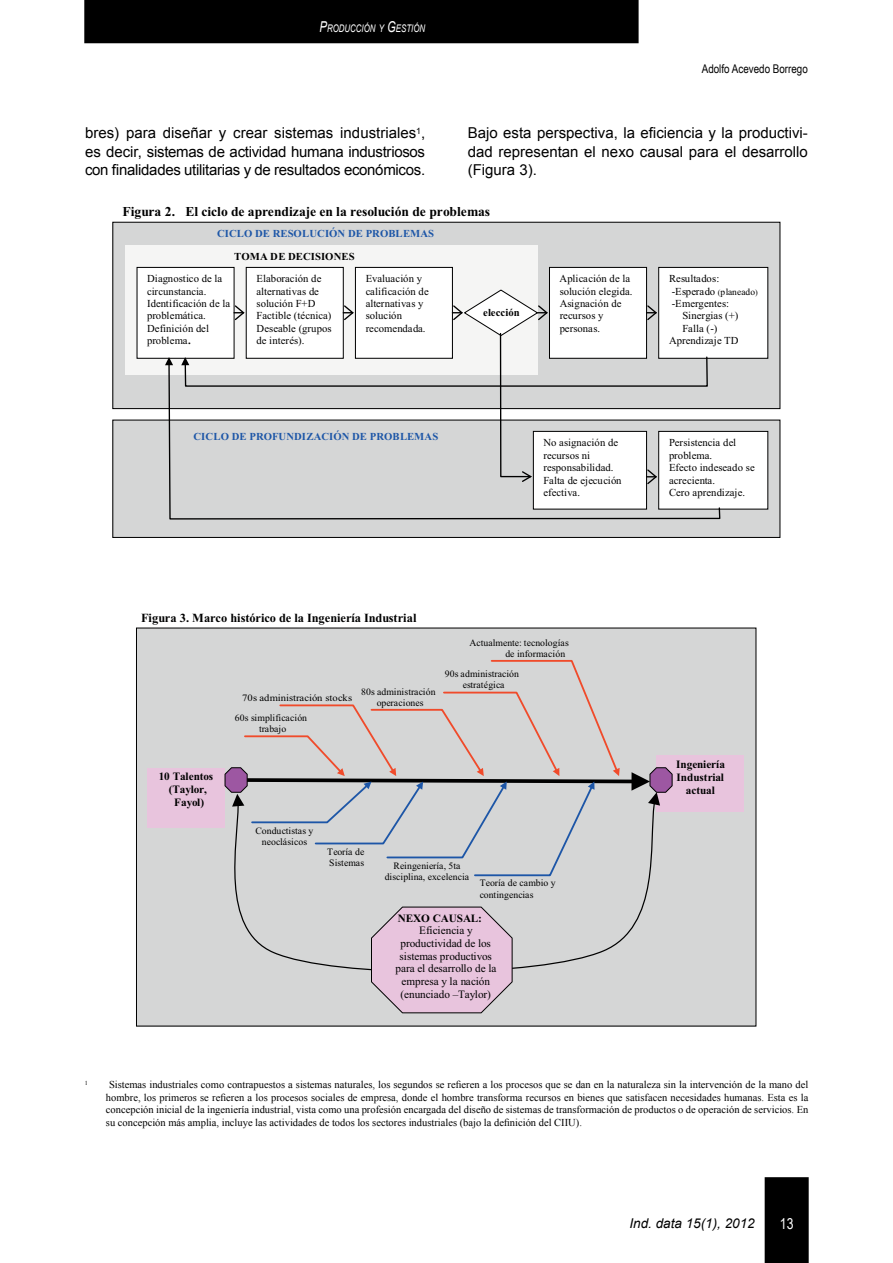
<style>
.page{position:relative;width:893px;height:1263px;background:#fff}
.page>*{position:absolute;margin:0;border:0;box-sizing:border-box;transform-origin:0 0}
.t1{font:15px/18px "Arial";letter-spacing:-.01em;color:#000;text-align:justify}
.t2{font:15px "Arial Narrow";color:#fff}
.t3{font:700 13.65px "Times New Roman";color:#000}
.t4{font:italic 13.5px "Arial";color:#000}
.t5{font:700 12.45px "Times New Roman";color:#000}
.t6{font:12px "Arial Narrow";color:#000}
.t7{font:11.25px "Times New Roman";color:#000}
.t8{font:700 11.25px/12.9px "Times New Roman";letter-spacing:-.005em;color:#000;text-align:center}
.t9{font:10.65px/12.3px "Times New Roman";letter-spacing:.005em;color:#000}
.t10{font:700 10.65px "Times New Roman";letter-spacing:.005em;color:#1d56a7}
.t11{font:700 10.65px "Times New Roman";letter-spacing:.01em;color:#000}
.t12{font:10.5px/12.6px "Times New Roman";color:#000;text-align:justify}
.t13{font:italic 10.5px "Arial";color:#fff;scale:.75 1}
.t14{font:9.75px/10.9px "Times New Roman";color:#000;text-align:center}
.t15{font:9.75px "Times New Roman";color:#000;scale:1.09 1}
.t16{font:6.15px "Times New Roman";color:#000}
.s1{font-size:15px}
.s2{font-size:16.2px}
.s3{font-size:8.1px}
.s4{font-size:9.45px}
</style>
<div class="page">
<div style="left:765px;top:1177px;width:44px;height:86px;background:#000"></div>
<div style="left:84px;top:0;width:555px;height:43px;background:#000"></div>
<div style="left:113px;top:420px;width:667px;height:117px;background:#d5d6d6"></div>
<div style="left:112px;top:420px;width:668px;height:118px;border:1px solid #000"></div>
<div style="left:113px;top:222px;width:667px;height:187px;background:#d5d6d6"></div>
<div style="left:125px;top:245px;width:412px;height:130px;background:#f5f5f4"></div>
<div style="left:137px;top:267px;width:97px;height:91px;background:#fff"></div>
<div style="left:137px;top:267px;width:98px;height:92px;border:1px solid #000"></div>
<div style="left:246px;top:267px;width:97px;height:91px;background:#fff"></div>
<div style="left:246px;top:267px;width:98px;height:92px;border:1px solid #000"></div>
<div style="left:355px;top:267px;width:97px;height:91px;background:#fff"></div>
<div style="left:355px;top:267px;width:98px;height:92px;border:1px solid #000"></div>
<div style="left:659px;top:267px;width:109px;height:91px;background:#fff"></div>
<div style="left:658px;top:267px;width:110px;height:92px;border:1px solid #000"></div>
<div style="left:549px;top:267px;width:97px;height:91px;background:#fff"></div>
<div style="left:549px;top:267px;width:98px;height:92px;border:1px solid #000"></div>
<div style="left:659px;top:431px;width:109px;height:78px;background:#fff"></div>
<svg style="left:181px;top:289px;width:528px;height:73px"></svg>
<svg style="left:168px;top:362px;width:553px;height:158px"></svg>
<svg style="left:165px;top:357px;width:8px;height:8px"></svg>
<div style="left:136px;top:628px;width:620px;height:398px;background:#d5d6d6"></div>
<div style="left:657px;top:755px;width:87px;height:57px;background:#e8c4dd"></div>
<div style="left:148px;top:768px;width:77px;height:59px;background:#e8c4dd"></div>
<svg style="left:219px;top:827px;width:431px;height:144px"></svg>
<svg style="left:371px;top:906px;width:142px;height:108px;background:#dec1d5"></svg>
<svg style="left:221px;top:660px;width:452px;height:217px"></svg>
<p class="t13" style="left:320px;top:22px;width:142px"><span class="s1">P</span>RODUCCIÓN Y <span class="s1">G</span>ESTIÓN</p>
<p class="t6" style="left:702px;top:59px;width:108px">Adolfo Acevedo Borrego</p>
<p class="t1" style="left:85px;top:124px;width:342px">bres) para diseñar y crear sistemas industriales<sup>1</sup>, es decir, sistemas de actividad humana industriosos con finalidades utilitarias y de resultados económicos.</p>
<p class="t1" style="left:468px;top:124px;width:342px">Bajo esta perspectiva, la eficiencia y la productivi&shy;dad representan el nexo causal para el desarrollo (Figura 3).</p>
<p class="t3" style="left:123px;top:202px;width:369px">Figura 2. El ciclo de aprendizaje en la resolución de problemas</p>
<p class="t10" style="left:217px;top:226px;width:218px">CICLO DE RESOLUCIÓN DE PROBLEMAS</p>
<p class="t11" style="left:234px;top:249px;width:122px">TOMA DE DECISIONES</p>
<p class="t9" style="left:147px;top:272px;width:84px">Diagnostico de la circunstancia.<br>Identificación de la problemática.<br>Definición del problema<span class="s2">.</span></p>
<p class="t9" style="left:257px;top:272px;width:77px">Elaboración de alternativas de solución F+D<br>Factible (técnica)<br>Deseable (grupos de interés).</p>
<p class="t9" style="left:366px;top:272px;width:65px">Evaluación y calificación de alternativas y solución recomendada.</p>
<p class="t9" style="left:669px;top:272px;width:52px">Resultados:</p>
<p class="t9" style="left:560px;top:272px;width:74px">Aplicación de la solución elegida.<br>Asignación de recursos y personas.</p>
<p class="t9" style="left:672px;top:285px;width:88px">-Esperado <span class="s3">(</span><span class="s4">planeado</span><span class="s3">)</span></p>
<p class="t9" style="left:672px;top:297px;width:59px">-Emergentes:</p>
<p class="t9" style="left:682px;top:310px;width:58px">Sinergias (+)</p>
<p class="t9" style="left:682px;top:322px;width:36px">Falla (-)</p>
<p class="t9" style="left:669px;top:334px;width:71px">Aprendizaje TD</p>
<p class="t11" style="left:483px;top:305px;width:38px">elección</p>
<p class="t10" style="left:193px;top:429px;width:246px">CICLO DE PROFUNDIZACIÓN DE PROBLEMAS</p>
<p class="t9" style="left:543px;top:436px;width:80px">No asignación de recursos ni responsabilidad.<br>Falta de ejecución efectiva.</p>
<p class="t5" style="left:141px;top:609px;width:277px">Figura 3. Marco histórico de la Ingeniería Industrial</p>
<p class="t14" style="left:505px;top:637px;width:65px;text-align:left;text-indent:-36px">Actualmente: tecnologías de información</p>
<p class="t8" style="left:159px;top:770px;width:56px">10 Talentos (Taylor,<br>Fayol)</p>
<p class="t15" style="left:242px;top:691px;width:103px">70s administración stocks</p>
<p class="t14" style="left:235px;top:712px;width:74px">60s simplificación trabajo</p>
<p class="t14" style="left:361px;top:686px;width:76px">80s administración operaciones</p>
<p class="t14" style="left:445px;top:668px;width:76px">90s administración estratégica</p>
<p class="t14" style="left:255px;top:825px;width:59px">Conductistas y neoclásicos</p>
<p class="t14" style="left:327px;top:846px;width:39px;text-align:left">Teoría de<br>Sistemas</p>
<p class="t14" style="left:385px;top:860px;width:86px">Reingeniería, 5ta disciplina, excelencia</p>
<p class="t14" style="left:480px;top:877px;width:78px;text-align:left">Teoría de cambio y contingencias</p>
<p class="t8" style="left:398px;top:911px;width:86px">NEXO CAUSAL:</p>
<p class="t7" style="left:419px;top:923px;width:55px">Eficiencia y</p>
<p class="t7" style="left:400px;top:935px;width:92px">productividad de los</p>
<p class="t7" style="left:400px;top:948px;width:94px">sistemas productivos</p>
<p class="t7" style="left:395px;top:961px;width:102px">para el desarrollo de la</p>
<p class="t7" style="left:402px;top:974px;width:90px">empresa y la nación</p>
<p class="t7" style="left:400px;top:986px;width:92px">(enunciado –Taylor)</p>
<p class="t9" style="left:669px;top:436px;width:87px">Persistencia del problema.<br>Efecto indeseado se acrecienta.<br>Cero aprendizaje.</p>
<p class="t8" style="left:676px;top:757px;width:50px">Ingeniería<br>Industrial actual</p>
<p class="t16" style="left:85px;top:1078px;width:5px">1</p>
<p class="t12" style="left:106px;top:1078px;width:704px">Sistemas industriales como contrapuestos a sistemas naturales, los segundos se refieren a los procesos que se dan en la naturaleza sin la intervención de la mano del hombre, los primeros se refieren a los procesos sociales de empresa, donde el hombre transforma recursos en bienes que satisfacen necesidades humanas. Esta es la concepción inicial de la ingeniería industrial, vista como una profesión encargada del diseño de sistemas de transformación de productos o de operación de servicios. En su concepción más amplia, incluye las actividades de todos los sectores industriales (bajo la definición del CIIU).</p>
<p class="t4" style="left:629px;top:1215px;width:127px">Ind. data 15(1), 2012</p>
<p class="t2" style="left:780px;top:1213px;width:15px">13</p>
</div>
